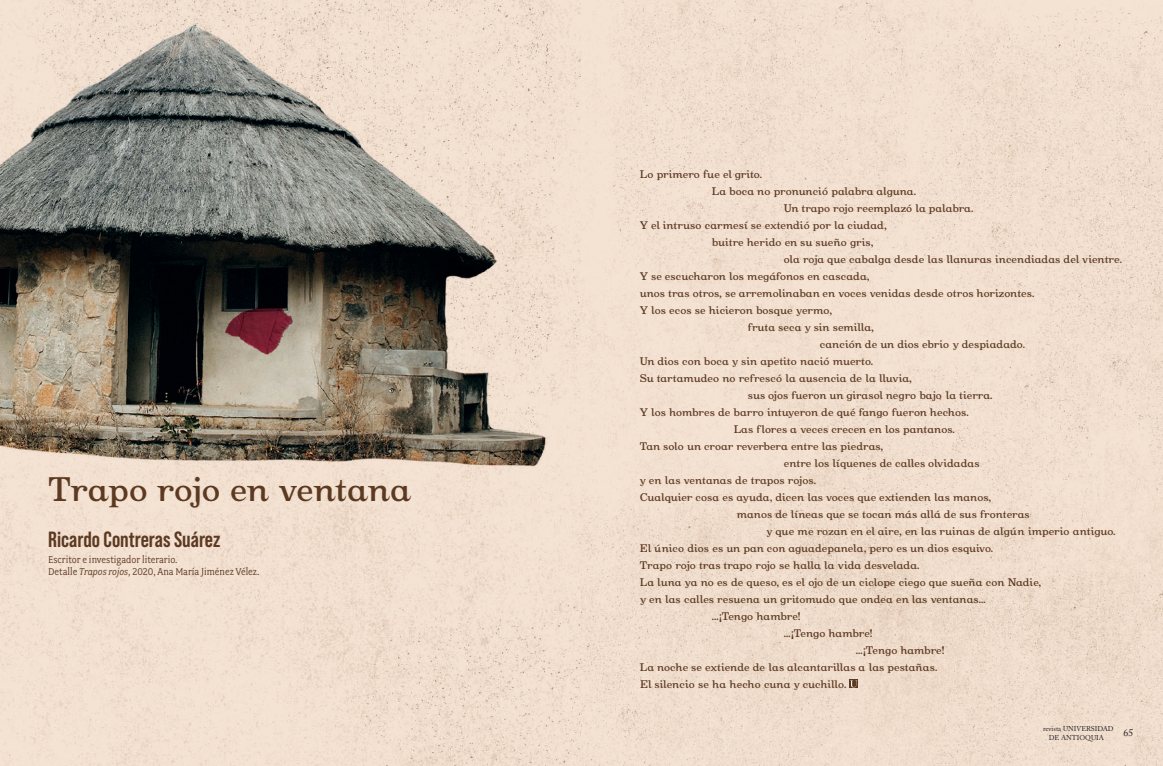
<style>
.page{position:relative;width:1163px;height:766px;background:#fff}
.page>*{position:absolute;margin:0;border:0;box-sizing:border-box;transform-origin:0 0}
.t1{font:500 37px "Oxtail OT";letter-spacing:-.01em;color:#5c3921}
.t2{font:700 22px "Bebas Neue Pro";color:#5c3921}
.t3{font:500 12px "Oxtail OT";color:#5c3921}
.t4{font:11px/12px "Fairplex Narrow OT";color:#5c3921}
.t5{font:10px "Adobe Caslon Pro";color:#231f20}
.t6{font:7px/8.4px "Adobe Caslon Pro";color:#231f20;text-align:center}
.s1{font-style:italic}
</style>
<div class="page">
<img style="left:0;top:0;width:1162px;height:765px">
<div style="left:849px;top:679px;width:8px;height:8px;background:#5c3921"></div>
<svg style="left:850px;top:680px;width:7px;height:7px"></svg>
<h1 class="t1" style="left:48px;top:469px;width:364px">Trapo rojo en ventana</h1>
<h2 class="t2" style="left:48px;top:526px;width:174px">Ricardo Contreras Suárez</h2>
<p class="t4" style="left:48px;top:553px;width:213px">Escritor e investigador literario.<br>Detalle <span class="s1">Trapos rojos</span>, 2020, Ana María Jiménez Vélez.</p>
<p class="t3" style="left:639px;top:167px;width:124px">Lo primero fue el grito.</p>
<p class="t3" style="left:711px;top:184px;width:206px">La boca no pronunció palabra alguna.</p>
<p class="t3" style="left:783px;top:201px;width:191px">Un trapo rojo reemplazó la palabra.</p>
<p class="t3" style="left:639px;top:218px;width:248px">Y el intruso carmesí se extendió por la ciudad,</p>
<p class="t3" style="left:711px;top:235px;width:163px">buitre herido en su sueño gris,</p>
<p class="t3" style="left:783px;top:252px;width:339px">ola roja que cabalga desde las llanuras incendiadas del vientre.</p>
<p class="t3" style="left:639px;top:269px;width:231px">Y se escucharon los megáfonos en cascada,</p>
<p class="t3" style="left:639px;top:286px;width:396px">unos tras otros, se arremolinaban en voces venidas desde otros horizontes.</p>
<p class="t3" style="left:639px;top:303px;width:194px">Y los ecos se hicieron bosque yermo,</p>
<p class="t3" style="left:747px;top:320px;width:127px">fruta seca y sin semilla,</p>
<p class="t3" style="left:819px;top:337px;width:207px">canción de un dios ebrio y despiadado.</p>
<p class="t3" style="left:639px;top:354px;width:235px">Un dios con boca y sin apetito nació muerto.</p>
<p class="t3" style="left:639px;top:371px;width:273px">Su tartamudeo no refrescó la ausencia de la lluvia,</p>
<p class="t3" style="left:747px;top:388px;width:246px">sus ojos fueron un girasol negro bajo la tierra.</p>
<p class="t3" style="left:639px;top:405px;width:330px">Y los hombres de barro intuyeron de qué fango fueron hechos.</p>
<p class="t3" style="left:733px;top:422px;width:223px">Las flores a veces crecen en los pantanos.</p>
<p class="t3" style="left:639px;top:439px;width:245px">Tan solo un croar reverbera entre las piedras,</p>
<p class="t3" style="left:783px;top:456px;width:197px">entre los líquenes de calles olvidadas</p>
<p class="t3" style="left:639px;top:473px;width:178px">y en las ventanas de trapos rojos.</p>
<p class="t3" style="left:639px;top:490px;width:353px">Cualquier cosa es ayuda, dicen las voces que extienden las manos,</p>
<p class="t3" style="left:736px;top:507px;width:294px">manos de líneas que se tocan más allá de sus fronteras</p>
<p class="t3" style="left:766px;top:524px;width:350px">y que me rozan en el aire, en las ruinas de algún imperio antiguo.</p>
<p class="t3" style="left:639px;top:541px;width:355px">El único dios es un pan con aguadepanela, pero es un dios esquivo.</p>
<p class="t3" style="left:639px;top:558px;width:281px">Trapo rojo tras trapo rojo se halla la vida desvelada.</p>
<p class="t3" style="left:639px;top:575px;width:403px">La luna ya no es de queso, es el ojo de un ciclope ciego que sueña con Nadie,</p>
<p class="t3" style="left:640px;top:592px;width:347px">y en las calles resuena un gritomudo que ondea en las ventanas…</p>
<p class="t3" style="left:711px;top:609px;width:90px">…¡Tengo hambre!</p>
<p class="t3" style="left:783px;top:626px;width:90px">…¡Tengo hambre!</p>
<p class="t3" style="left:855px;top:643px;width:90px">…¡Tengo hambre!</p>
<p class="t3" style="left:639px;top:660px;width:299px">La noche se extiende de las alcantarillas a las pestañas.</p>
<p class="t3" style="left:640px;top:677px;width:208px">El silencio se ha hecho cuna y cuchillo.</p>
<p class="t6" style="left:1043px;top:724px;width:72px">revista UNIVERSIDAD<br>DE ANTIOQUIA</p>
<p class="t5" style="left:1123px;top:726px;width:11px">65</p>
</div>
